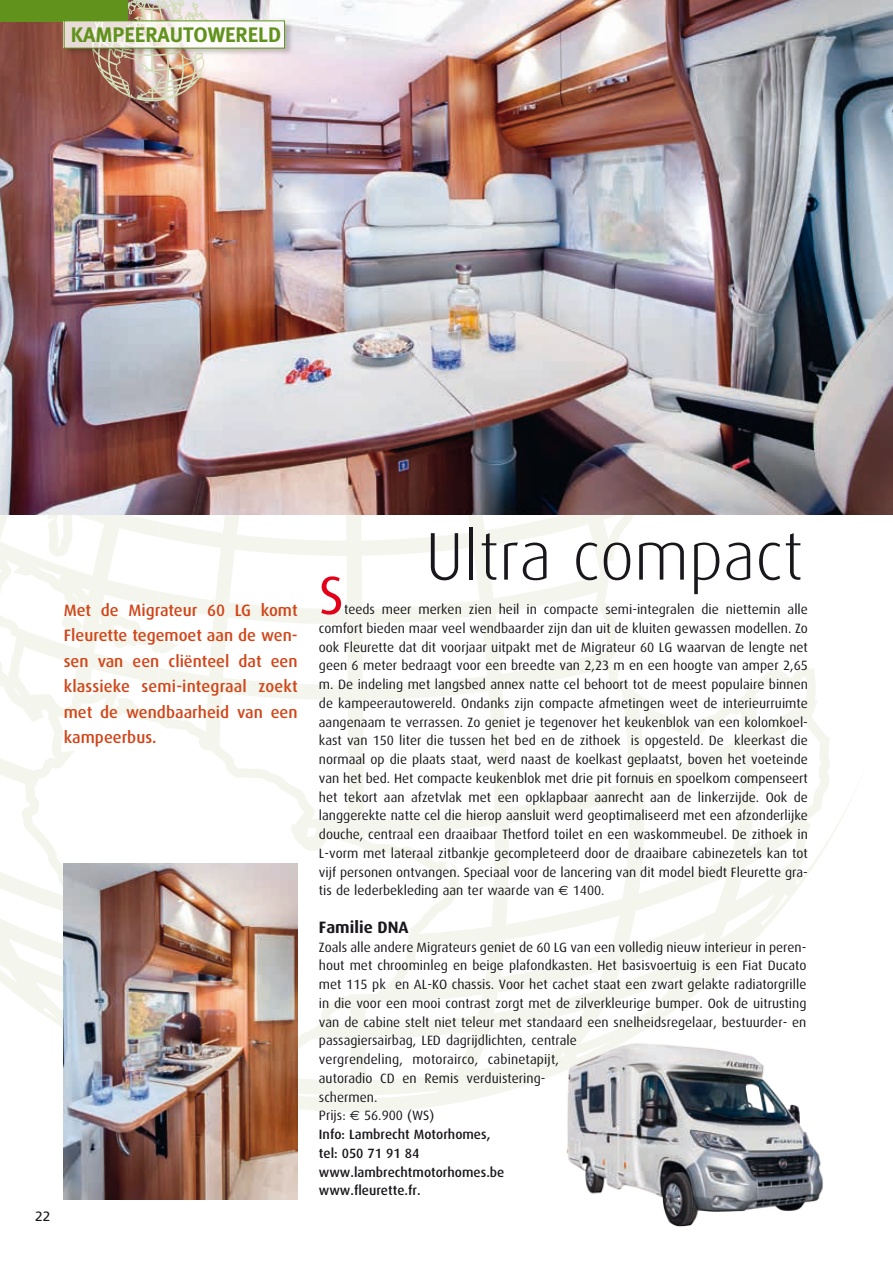
<style>
.page{position:relative;width:893px;height:1263px;background:#fff}
.page>*{position:absolute;margin:0;border:0;box-sizing:border-box;transform-origin:0 0}
.t1{font:300 67.5px "Dax";color:#1a171c}
.t2{font:54px "Dax";color:#e2001a}
.t3{font:21px "Meta Bold LF";color:#60921c}
.t4{font:500 16.5px/25.5px "Dax";color:#d14518;text-align:justify}
.t5{font:700 16.5px "Dax";color:#1a171c}
.t6{font:13.5px/18.8px "Dax";color:#1a171c;text-align:justify}
.t7{font:13.5px "Frutiger LT";color:#1a171c}
.s1{font-family:"Euro Sans"}
.s2{font-weight:500}
</style>
<div class="page">
<svg style="left:0;top:514px;width:893px;height:569px"></svg>
<svg style="left:61px;top:616px;width:22px;height:18px"></svg>
<svg style="left:91px;top:613px;width:88px;height:40px"></svg>
<img style="left:0;top:0;width:893px;height:514px">
<img style="left:92px;top:0;width:249px;height:169px">
<div style="left:0;top:0;width:128px;height:21px;background:#60921c"></div>
<div style="left:63px;top:20px;width:231px;height:37px;background:#1a171c;opacity:.3"></div>
<svg style="left:66px;top:23px;width:217px;height:23px"></svg>
<img style="left:64px;top:864px;width:234px;height:335px">
<img style="left:475px;top:998px;width:418px;height:229px">
<h3 class="t3" style="left:71px;top:22px;width:212px">KAMPEERAUTOWERELD</h3>
<p class="t4" style="left:64px;top:597px;width:235px">Met de Migrateur 60 LG komt Fleurette tegemoet aan de wen&shy;sen van een cliënteel dat een klassieke semi-integraal zoekt met de wendbaarheid van een kampeerbus.</p>
<p class="t7" style="left:35px;top:1209px;width:17px">22</p>
<h1 class="t1" style="left:425px;top:519px;width:379px">Ultra compact</h1>
<h2 class="t2" style="left:319px;top:565px;width:27px">S</h2>
<p class="t6" style="left:319px;top:600px;width:490px;text-indent:25px">teeds meer merken zien heil in compacte semi-integralen die niettemin alle comfort bieden maar veel wendbaarder zijn dan uit de kluiten gewassen modellen. Zo ook Fleurette dat dit voorjaar uitpakt met de Migrateur 60 LG waarvan de lengte net geen 6 meter bedraagt voor een breedte van 2,23 m en een hoogte van amper 2,65 m. De indeling met langsbed annex natte cel behoort tot de meest populaire binnen de kampeerautowereld. Ondanks zijn compacte afmetingen weet de interieurruimte aangenaam te verrassen. Zo geniet je tegenover het keukenblok van een kolomkoel&shy;kast van 150 liter die tussen het bed en de zithoek is opgesteld. De kleerkast die normaal op die plaats staat, werd naast de koelkast geplaatst, boven het voeteinde van het bed. Het compacte keukenblok met drie pit fornuis en spoelkom compenseert het tekort aan afzetvlak met een opklapbaar aanrecht aan de linkerzijde. Ook de langgerekte natte cel die hierop aansluit werd geoptimaliseerd met een afzonderlijke douche, centraal een draaibaar Thetford toilet en een waskommeubel. De zithoek in L-vorm met lateraal zitbankje gecompleteerd door de draaibare cabinezetels kan tot vijf personen ontvangen. Speciaal voor de lancering van dit model biedt Fleurette gra&shy;tis de lederbekleding aan ter waarde van <span class="s1">€</span> 1400.</p>
<p class="t5" style="left:319px;top:918px;width:91px">Familie DNA</p>
<p class="t6" style="left:319px;top:938px;width:489px;text-align:left">Zoals alle andere Migrateurs geniet de 60 LG van een volledig nieuw interieur in peren&shy;hout met chroominleg en beige plafondkasten. Het basisvoertuig is een Fiat Ducato met 115 pk en AL-KO chassis. Voor het cachet staat een zwart gelakte radiatorgrille in die voor een mooi contrast zorgt met de zilverkleurige bumper. Ook de uitrusting van de cabine stelt niet teleur met standaard een snelheidsregelaar, bestuurder- en passagiersairbag, LED dagrijdlichten, centrale<br>vergrendeling, motorairco, cabinetapijt,<br>autoradio CD en Remis verduistering-<br>schermen.<br>Prijs: <span class="s1">€</span> 56.900 (WS)<br><span class="s2">Info: Lambrecht Motorhomes,<br>tel: 050 71 91 84<br>www.lambrechtmotorhomes.be<br>www.fleurette.fr.</span></p>
</div>
